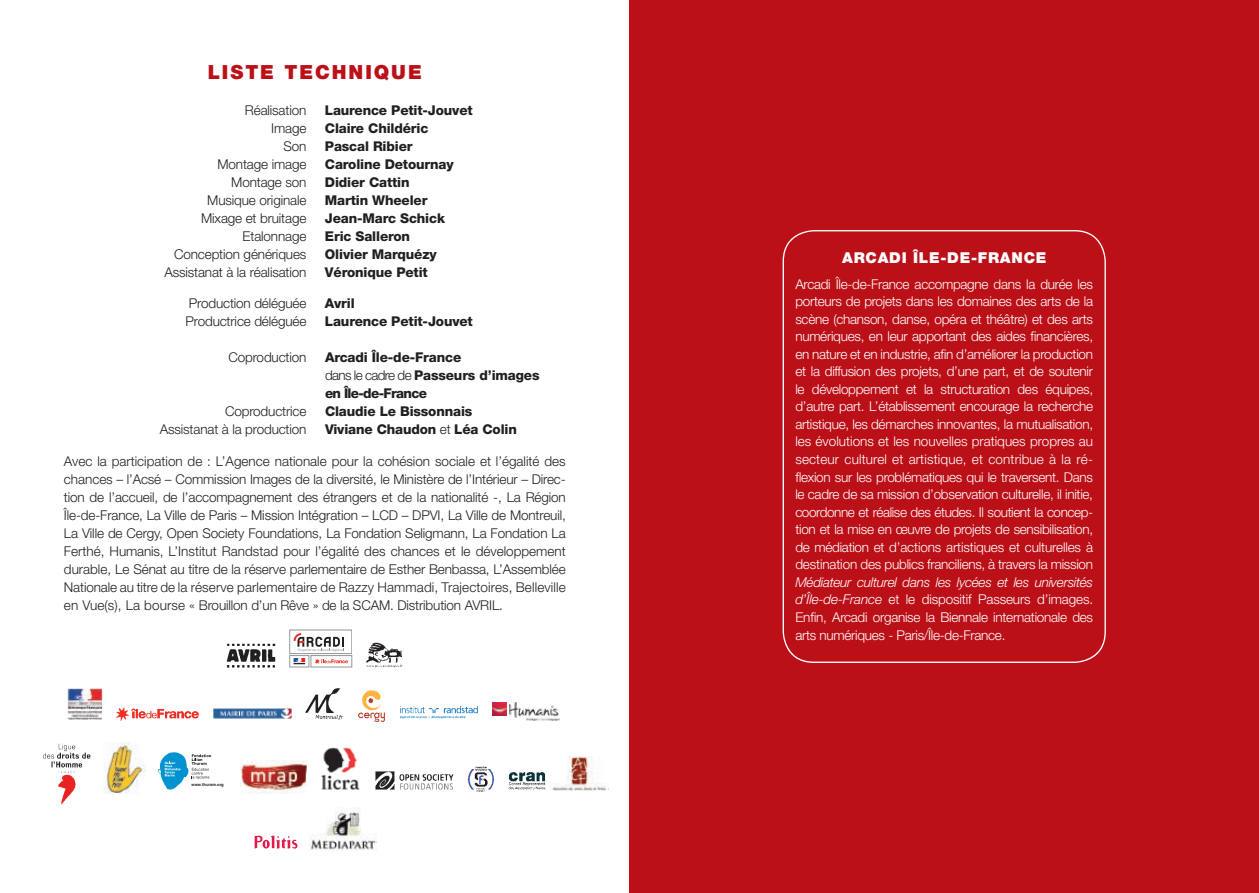
<style>
.page{position:relative;width:1259px;height:893px;background:#fff}
.page>*{position:absolute;margin:0;border:0;box-sizing:border-box;transform-origin:0 0}
.t1{font:900 19.5px "Helvetica Neue";letter-spacing:.1em;color:#bb1018}
.t2{font:900 15px "Helvetica Neue";letter-spacing:.05em;color:#fff}
.t3{font:300 13.5px/17.5px "Helvetica Neue";letter-spacing:-.02em;color:#fff;text-align:justify}
.t4{font:300 13.5px/18px "Helvetica Neue";letter-spacing:-.01em;color:#231f20;text-align:justify}
.t5{font:800 13.5px/18px "Helvetica Neue";letter-spacing:-.01em;color:#231f20}
.t6{font:700 4.05px "Helvetica";color:#231f20}
.s1{font-weight:300}
.s2{font-style:italic}
</style>
<div class="page">
<div style="left:629px;top:0;width:630px;height:893px;background:#bb1018"></div>
<img style="left:366px;top:642px;width:37px;height:26px">
<img style="left:226px;top:643px;width:50px;height:25px">
<div style="left:290px;top:630px;width:62px;height:24px;border:1px solid #939598"></div>
<div style="left:311px;top:655px;width:41px;height:12px;background:#fff;border:1px solid #939598"></div>
<div style="left:290px;top:655px;width:19px;height:12px;border:1px solid #939598"></div>
<svg style="left:293px;top:658px;width:13px;height:7px"></svg>
<svg style="left:315px;top:659px;width:33px;height:5px"></svg>
<svg style="left:293px;top:633px;width:51px;height:19px"></svg>
<img style="left:358px;top:690px;width:27px;height:32px">
<img style="left:214px;top:708px;width:78px;height:10px">
<img style="left:305px;top:688px;width:38px;height:32px">
<img style="left:400px;top:706px;width:78px;height:13px">
<img style="left:68px;top:689px;width:35px;height:30px">
<img style="left:116px;top:707px;width:83px;height:14px">
<img style="left:509px;top:702px;width:51px;height:19px">
<img style="left:493px;top:702px;width:13px;height:14px">
<svg style="left:782px;top:230px;width:324px;height:433px"></svg>
<img style="left:43px;top:743px;width:48px;height:62px">
<svg style="left:158px;top:752px;width:53px;height:37px"></svg>
<img style="left:375px;top:771px;width:79px;height:19px">
<img style="left:103px;top:742px;width:42px;height:52px">
<img style="left:240px;top:760px;width:67px;height:34px">
<img style="left:321px;top:747px;width:39px;height:43px">
<img style="left:467px;top:767px;width:28px;height:25px">
<img style="left:550px;top:756px;width:57px;height:35px">
<img style="left:508px;top:772px;width:38px;height:18px">
<svg style="left:255px;top:835px;width:42px;height:14px"></svg>
<img style="left:309px;top:808px;width:67px;height:43px">
<h1 class="t1" style="left:208px;top:60px;width:216px">LISTE TECHNIQUE</h1>
<p class="t4" style="left:245px;top:101px;width:63px">Réalisation</p>
<p class="t5" style="left:325px;top:101px;width:149px">Laurence Petit-Jouvet</p>
<p class="t4" style="left:271px;top:119px;width:37px">Image</p>
<p class="t5" style="left:325px;top:119px;width:105px">Claire Childéric</p>
<p class="t4" style="left:283px;top:137px;width:24px">Son</p>
<p class="t5" style="left:325px;top:137px;width:89px">Pascal ribier</p>
<p class="t4" style="left:217px;top:155px;width:90px">Montage image</p>
<p class="t5" style="left:325px;top:155px;width:130px">Caroline Detournay</p>
<p class="t4" style="left:231px;top:173px;width:77px">Montage son</p>
<p class="t5" style="left:325px;top:173px;width:86px">Didier Cattin</p>
<p class="t4" style="left:207px;top:191px;width:101px">Musique originale</p>
<p class="t5" style="left:325px;top:191px;width:104px">Martin Wheeler</p>
<p class="t4" style="left:201px;top:209px;width:107px">Mixage et bruitage</p>
<p class="t5" style="left:325px;top:209px;width:122px">Jean-Marc schick</p>
<p class="t4" style="left:243px;top:227px;width:65px">Etalonnage</p>
<p class="t5" style="left:325px;top:227px;width:87px">eric salleron</p>
<p class="t4" style="left:174px;top:245px;width:134px">Conception génériques</p>
<p class="t5" style="left:325px;top:245px;width:113px">olivier Marquézy</p>
<p class="t4" style="left:164px;top:263px;width:144px">Assistanat à la réalisation</p>
<p class="t5" style="left:325px;top:263px;width:104px">Véronique Petit</p>
<p class="t4" style="left:189px;top:294px;width:119px">Production déléguée</p>
<p class="t5" style="left:325px;top:294px;width:31px">Avril</p>
<p class="t4" style="left:185px;top:312px;width:123px">Productrice déléguée</p>
<p class="t5" style="left:325px;top:312px;width:149px">Laurence Petit-Jouvet</p>
<p class="t4" style="left:228px;top:348px;width:80px">Coproduction</p>
<p class="t5" style="left:325px;top:348px;width:216px">Arcadi Île-de-France<br><span class="s1">dans le cadre de</span> Passeurs d’images en Île-de-France</p>
<p class="t4" style="left:225px;top:402px;width:83px">Coproductrice</p>
<p class="t5" style="left:325px;top:402px;width:149px">Claudie Le Bissonnais</p>
<p class="t4" style="left:160px;top:420px;width:148px">Assistanat à la production</p>
<p class="t5" style="left:325px;top:420px;width:193px">Viviane Chaudon <span class="s1">et</span> Léa Colin</p>
<p class="t4" style="left:64px;top:452px;width:503px">Avec la participation de : L’Agence nationale pour la cohésion sociale et l’égalité des chances – l’Acsé – Commission Images de la diversité, le Ministère de l’Intérieur – Direc&shy;tion de l’accueil, de l’accompagnement des étrangers et de la nationalité -, La Région Île-de-France, La Ville de Paris – Mission Intégration – LCD – DPVI, La Ville de Montreuil, La Ville de Cergy, Open Society Foundations, La Fondation Seligmann, La Fondation La Ferthé, Humanis, L’Institut Randstad pour l’égalité des chances et le développement durable, Le Sénat au titre de la réserve parlementaire de Esther Benbassa, L’Assemblée Nationale au titre de la réserve parlementaire de Razzy Hammadi, Trajectoires, Belleville en Vue(s), La bourse « Brouillon d’un Rêve » de la SCAM. Distribution AVRIL.</p>
<p class="t6" style="left:191px;top:782px;width:34px">www.thuram.org</p>
<p class="t2" style="left:842px;top:249px;width:206px">ARCADI ÎLE-DE-FRANCE</p>
<p class="t3" style="left:795px;top:275px;width:299px">Arcadi Île-de-France accompagne dans la durée les porteurs de projets dans les domaines des arts de la scène (chanson, danse, opéra et théâtre) et des arts numériques, en leur apportant des aides financières, en nature et en industrie, afin d’améliorer la production et la diffusion des projets, d’une part, et de soutenir le développement et la structuration des équipes, d’autre part. L’établissement encourage la recherche artistique, les démarches innovantes, la mutualisation, les évolutions et les nouvelles pratiques propres au secteur culturel et artistique, et contribue à la ré&shy;flexion sur les problématiques qui le traversent. Dans le cadre de sa mission d’observation culturelle, il initie, coordonne et réalise des études. Il soutient la concep&shy;tion et la mise en œuvre de projets de sensibilisation, de médiation et d’actions artistiques et culturelles à destination des publics franciliens, à travers la mission</p>
<p class="t3" style="left:795px;top:573px;width:299px"><span class="s2">Médiateur culturel dans les lycées et les universités d’Île-de-France</span> et le dispositif Passeurs d’images.<br>Enfin, Arcadi organise la Biennale internationale des arts numériques - Paris/Île-de-France.</p>
</div>
